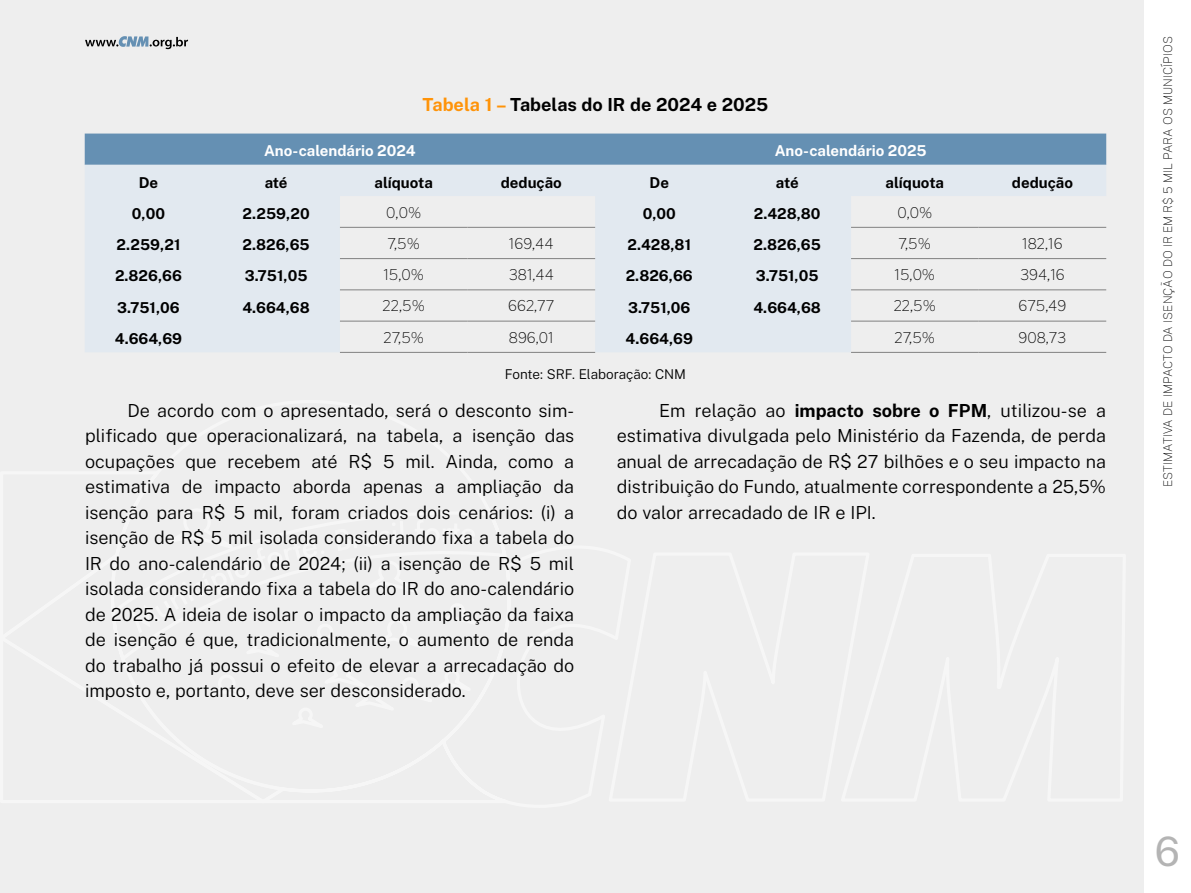
<style>
.page{position:relative;width:1191px;height:893px;background:#eee}
.page>*{position:absolute;margin:0;border:0;box-sizing:border-box;transform-origin:0 0}
.t1{font:40.5px "Public Sans";color:#b4b4b4}
.t2{font:300 18px/25.5px "Public Sans";color:#000;text-align:justify}
.t3{font:700 18px "Public Sans";color:#000}
.t4{font:700 15px "Public Sans";color:#000}
.t5{font:100 15px "Public Sans";color:#000}
.t6{font:700 15px "Public Sans";color:#fff}
.t7{font:300 13.5px "Public Sans";color:#000}
.t8{font:100 12px "Public Sans";color:#000}
.s1{color:#ff9308}
.s2{font-weight:700}
</style>
<div class="page">
<div style="left:1144px;top:0;width:47px;height:893px;background:#fff"></div>
<svg style="left:85px;top:36px;width:103px;height:13px"></svg>
<div style="left:85px;top:134px;width:1021px;height:31px;background:#6590b3"></div>
<svg style="left:85px;top:165px;width:1021px;height:187px;fill:#e2e9f0"></svg>
<hr style="left:340px;top:227px;width:127px;height:1px;background:#818181">
<hr style="left:467px;top:227px;width:128px;height:1px;background:#818181">
<hr style="left:851px;top:227px;width:127px;height:1px;background:#818181">
<hr style="left:978px;top:227px;width:128px;height:1px;background:#818181">
<hr style="left:340px;top:258px;width:127px;height:1px;background:#818181">
<hr style="left:467px;top:258px;width:128px;height:1px;background:#818181">
<hr style="left:851px;top:258px;width:127px;height:1px;background:#818181">
<hr style="left:978px;top:258px;width:128px;height:1px;background:#818181">
<hr style="left:340px;top:289px;width:127px;height:1px;background:#818181">
<hr style="left:467px;top:289px;width:128px;height:1px;background:#818181">
<hr style="left:851px;top:289px;width:127px;height:1px;background:#818181">
<hr style="left:978px;top:289px;width:128px;height:1px;background:#818181">
<hr style="left:340px;top:321px;width:127px;height:1px;background:#818181">
<hr style="left:467px;top:321px;width:128px;height:1px;background:#818181">
<hr style="left:851px;top:321px;width:127px;height:1px;background:#818181">
<hr style="left:978px;top:321px;width:128px;height:1px;background:#818181">
<hr style="left:340px;top:352px;width:127px;height:1px;background:#818181">
<hr style="left:467px;top:352px;width:128px;height:1px;background:#818181">
<hr style="left:851px;top:352px;width:127px;height:1px;background:#818181">
<hr style="left:978px;top:352px;width:128px;height:1px;background:#818181">
<p class="t3" style="left:422px;top:91px;width:347px"><span class="s1">Tabela 1 –</span> Tabelas do IR de 2024 e 2025</p>
<p class="t6" style="left:264px;top:140px;width:153px">Ano-calendário 2024</p>
<p class="t6" style="left:774px;top:140px;width:153px">Ano-calendário 2025</p>
<p class="t4" style="left:139px;top:171px;width:21px">De</p>
<p class="t4" style="left:265px;top:171px;width:24px">até</p>
<p class="t4" style="left:374px;top:171px;width:60px">alíquota</p>
<p class="t4" style="left:501px;top:171px;width:63px">dedução</p>
<p class="t4" style="left:649px;top:171px;width:21px">De</p>
<p class="t4" style="left:776px;top:171px;width:24px">até</p>
<p class="t4" style="left:885px;top:171px;width:60px">alíquota</p>
<p class="t4" style="left:1012px;top:171px;width:63px">dedução</p>
<p class="t4" style="left:132px;top:202px;width:35px">0,00</p>
<p class="t4" style="left:243px;top:202px;width:69px">2.259,20</p>
<p class="t5" style="left:386px;top:203px;width:36px">0,0%</p>
<p class="t4" style="left:643px;top:202px;width:35px">0,00</p>
<p class="t4" style="left:754px;top:202px;width:68px">2.428,80</p>
<p class="t5" style="left:897px;top:203px;width:36px">0,0%</p>
<p class="t4" style="left:117px;top:234px;width:65px">2.259,21</p>
<p class="t4" style="left:242px;top:234px;width:69px">2.826,65</p>
<p class="t5" style="left:387px;top:234px;width:34px">7,5%</p>
<p class="t5" style="left:509px;top:234px;width:46px">169,44</p>
<p class="t4" style="left:627px;top:234px;width:65px">2.428,81</p>
<p class="t4" style="left:753px;top:234px;width:69px">2.826,65</p>
<p class="t5" style="left:898px;top:234px;width:34px">7,5%</p>
<p class="t5" style="left:1022px;top:234px;width:42px">182,16</p>
<p class="t4" style="left:115px;top:265px;width:68px">2.826,66</p>
<p class="t4" style="left:245px;top:265px;width:64px">3.751,05</p>
<p class="t5" style="left:383px;top:265px;width:42px">15,0%</p>
<p class="t5" style="left:509px;top:265px;width:47px">381,44</p>
<p class="t4" style="left:626px;top:265px;width:68px">2.826,66</p>
<p class="t4" style="left:756px;top:265px;width:64px">3.751,05</p>
<p class="t5" style="left:894px;top:265px;width:42px">15,0%</p>
<p class="t5" style="left:1020px;top:265px;width:46px">394,16</p>
<p class="t4" style="left:117px;top:296px;width:64px">3.751,06</p>
<p class="t4" style="left:242px;top:296px;width:69px">4.664,68</p>
<p class="t5" style="left:382px;top:297px;width:44px">22,5%</p>
<p class="t5" style="left:508px;top:297px;width:48px">662,77</p>
<p class="t4" style="left:628px;top:296px;width:64px">3.751,06</p>
<p class="t4" style="left:753px;top:296px;width:69px">4.664,68</p>
<p class="t5" style="left:893px;top:297px;width:44px">22,5%</p>
<p class="t5" style="left:1018px;top:297px;width:49px">675,49</p>
<p class="t4" style="left:115px;top:327px;width:69px">4.664,69</p>
<p class="t5" style="left:383px;top:328px;width:42px">27,5%</p>
<p class="t5" style="left:509px;top:328px;width:46px">896,01</p>
<p class="t4" style="left:625px;top:327px;width:69px">4.664,69</p>
<p class="t5" style="left:894px;top:328px;width:42px">27,5%</p>
<p class="t5" style="left:1018px;top:328px;width:49px">908,73</p>
<p class="t7" style="left:505px;top:365px;width:183px">Fonte: SRF. Elaboração: CNM</p>
<p class="t2" style="left:85px;top:396px;width:491px;text-indent:43px">De acordo com o apresentado, será o desconto sim&shy;plificado que operacionalizará, na tabela, a isenção das ocupações que recebem até R$ 5 mil. Ainda, como a estimativa de impacto aborda apenas a ampliação da isenção para R$ 5 mil, foram criados dois cenários: (i) a isenção de R$ 5 mil isolada considerando fixa a tabela do IR do ano-calendário de 2024; (ii) a isenção de R$ 5 mil isolada considerando fixa a tabela do IR do ano-calendário de 2025. A ideia de isolar o impacto da ampliação da faixa de isenção é que, tradicionalmente, o aumento de renda do trabalho já possui o efeito de elevar a arrecadação do imposto e, portanto, deve ser desconsiderado.</p>
<p class="t2" style="left:617px;top:397px;width:490px;text-indent:43px">Em relação ao <span class="s2">impacto sobre o FPM</span>, utilizou-se a estimativa divulgada pelo Ministério da Fazenda, de perda anual de arrecadação de R$ 27 bilhões e o seu impacto na distribuição do Fundo, atualmente correspondente a 25,5% do valor arrecadado de IR e IPI.</p>
<p class="t8" style="left:1160px;top:487px;width:452px;rotate:-90deg">ESTIMATIVA DE IMPACTO DA ISENÇÃO DO IR EM R$ 5 MIL PARA OS MUNICÍPIOS</p>
<h1 class="t1" style="left:1155px;top:823px;width:27px">6</h1>
</div>
